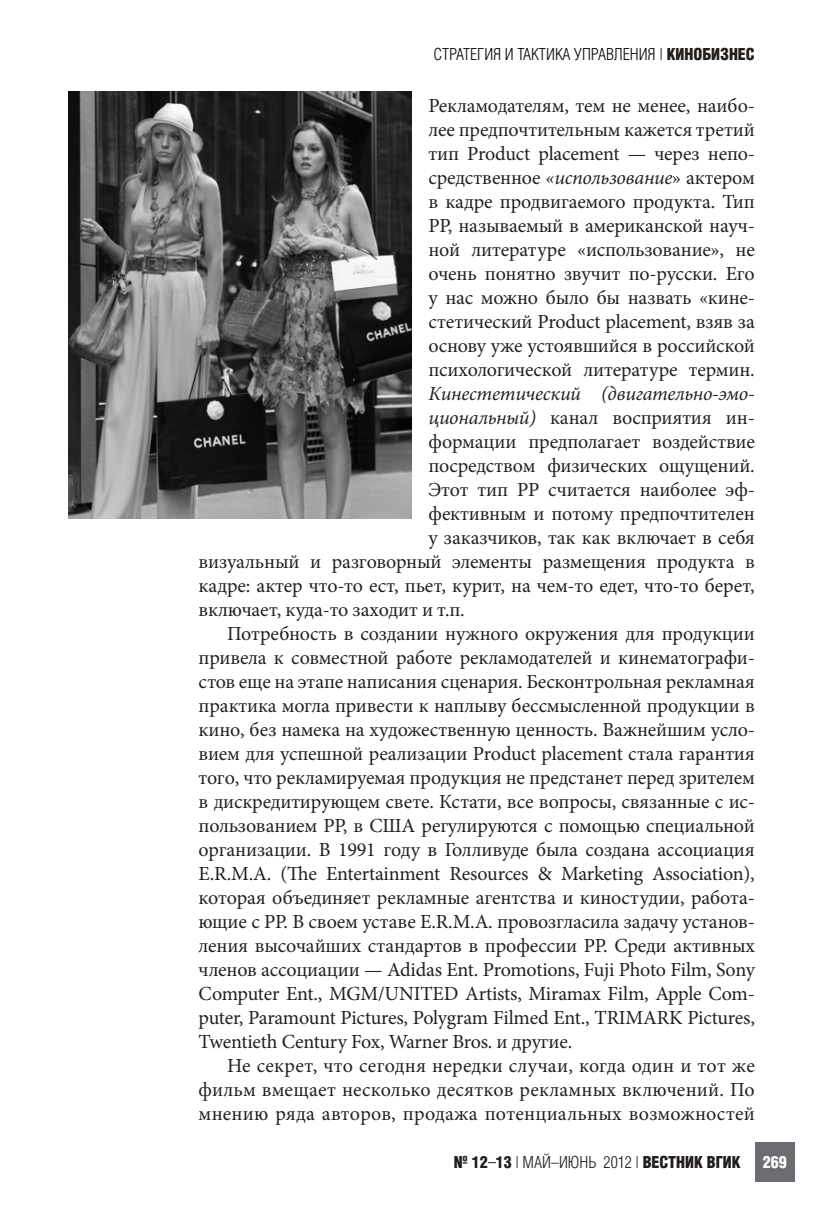
<style>
.page{position:relative;width:823px;height:1219px;background:#fff}
.page>*{position:absolute;margin:0;border:0;box-sizing:border-box;transform-origin:0 0}
.t1{font:20px/24px "Minion Pro";letter-spacing:-.01em;color:#231f20;text-align:justify}
.t2{font:italic 20px "Minion Pro";letter-spacing:-.015em;color:#231f20}
.t3{font:16px "AG Letterica Cond L";color:#0c0806}
.t4{font:700 16px "AG Letterica Cond L";color:#231f20}
.t5{font:700 16px "AG Letterica Cond L";color:#fff}
.s1{font-weight:700;color:#241e1b}
.s2{font-style:italic}
.s3{font-weight:400}
</style>
<div class="page">
<div style="left:754px;top:1142px;width:40px;height:40px;background:#6c6d70"></div>
<img style="left:68px;top:92px;width:343px;height:427px">
<p class="t3" style="left:433px;top:44px;width:323px">СТРАТЕГИЯ И ТАКТИКА УПРАВЛЕНИЯ | <span class="s1">КИНОБИЗНЕС</span></p>
<p class="t1" style="left:428px;top:93px;width:327px">Рекламодателям, тем не менее, наибо-</p>
<p class="t1" style="left:428px;top:117px;width:327px">лее предпочтительным кажется третий</p>
<p class="t1" style="left:428px;top:141px;width:327px">тип Product placement — через непо-</p>
<p class="t1" style="left:428px;top:165px;width:327px">средственное <span class="s2">«использование</span>» актером</p>
<p class="t1" style="left:428px;top:189px;width:327px">в кадре продвигаемого продукта. Тип</p>
<p class="t1" style="left:428px;top:213px;width:327px">PР, называемый в американской науч-</p>
<p class="t1" style="left:428px;top:237px;width:327px">ной литературе «использование», не</p>
<p class="t1" style="left:428px;top:261px;width:327px">очень понятно звучит по-русски. Его</p>
<p class="t1" style="left:428px;top:285px;width:327px">у нас можно было бы назвать «кине-</p>
<p class="t1" style="left:428px;top:309px;width:328px">стетический Product placement, взяв за</p>
<p class="t1" style="left:428px;top:333px;width:327px">основу уже устоявшийся в российской</p>
<p class="t1" style="left:428px;top:357px;width:327px">психологической литературе термин.</p>
<p class="t2" style="left:428px;top:379px;width:327px">Кинестетический (двигательно-эмо-</p>
<p class="t1" style="left:428px;top:405px;width:327px"><span class="s2">циональный)</span> канал восприятия ин-</p>
<p class="t1" style="left:428px;top:429px;width:327px">формации предполагает воздействие</p>
<p class="t1" style="left:428px;top:453px;width:327px">посредством физических ощущений.</p>
<p class="t1" style="left:428px;top:477px;width:327px">Этот тип РР считается наиболее эф-</p>
<p class="t1" style="left:428px;top:501px;width:327px">фективным и потому предпочтителен</p>
<p class="t1" style="left:428px;top:525px;width:328px">у заказчиков, так как включает в себя</p>
<p class="t1" style="left:198px;top:549px;width:557px">визуальный и разговорный элементы размещения продукта в</p>
<p class="t1" style="left:198px;top:573px;width:557px">кадре: актер что-то ест, пьет, курит, на чем-то едет, что-то берет,</p>
<p class="t1" style="left:198px;top:597px;width:267px">включает, куда-то заходит и т.п.</p>
<p class="t1" style="left:198px;top:621px;width:557px;text-indent:28px">Потребность в создании нужного окружения для продукции привела к совместной работе рекламодателей и кинематографи&shy;стов еще на этапе написания сценария. Бесконтрольная рекламная практика могла привести к наплыву бессмысленной продукции в кино, без намека на художественную ценность. Важнейшим усло&shy;вием для успешной реализации Product placement стала гарантия того, что рекламируемая продукция не предстанет перед зрителем в дискредитирующем свете. Кстати, все вопросы, связанные с ис&shy;пользованием РР, в США регулируются с помощью специальной организации. В 1991 году в Голливуде была создана ассоциация E.R.M.A. (The Entertainment Resources &amp; Marketing Association), которая объединяет рекламные агентства и киностудии, работа&shy;ющие с РР. В своем уставе E.R.M.A. провозгласила задачу установ&shy;ления высочайших стандартов в профессии РР. Среди активных членов ассоциации — Adidas Ent. Promotions, Fuji Photo Film, Sony Computer Ent., MGM/UNITED Artists, Miramax Film, Apple Com&shy;puter, Paramount Pictures, Polygram Filmed Ent., TRIMARK Pictures, Twentieth Century Fox, Warner Bros. и другие.</p>
<p class="t1" style="left:198px;top:1053px;width:557px;text-indent:28px">Не секрет, что сегодня нередки случаи, когда один и тот же фильм вмещает несколько десятков рекламных включений. По мнению ряда авторов, продажа потенциальных возможностей</p>
<p class="t4" style="left:453px;top:1152px;width:288px">№ 12 13 <span class="s3">| МАЙ–ИЮНЬ 2012 |</span> ВЕСТНИК ВГИК</p>
<p class="t5" style="left:762px;top:1152px;width:25px">269</p>
</div>
